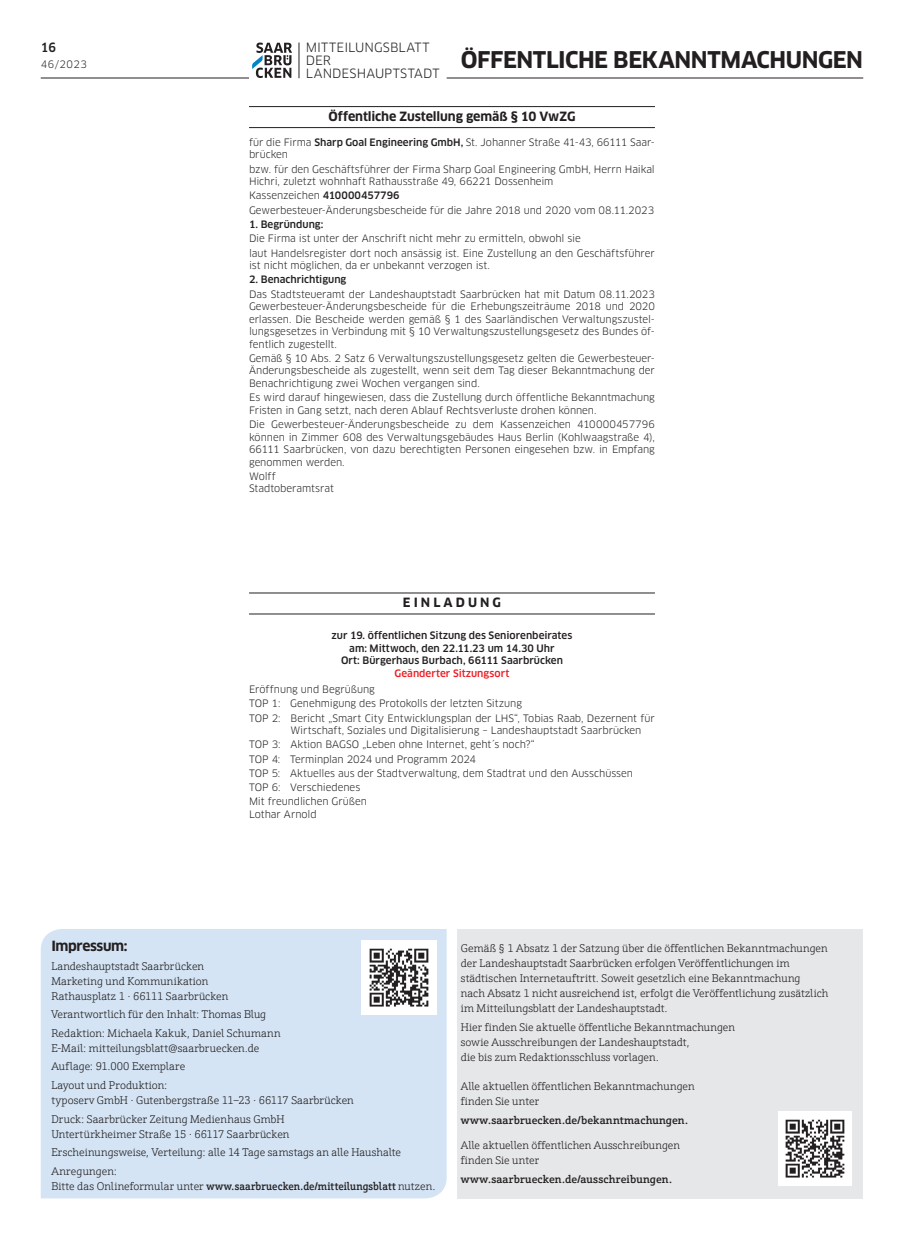
<style>
.page{position:relative;width:904px;height:1241px;background:#fff}
.page>*{position:absolute;margin:0;border:0;box-sizing:border-box;transform-origin:0 0}
.t1{font:700 22.5px "Clan OT";letter-spacing:-.02em;color:#231f20}
.t2{font:700 13.75px "Clan OT";letter-spacing:-.03em;color:#231f20}
.t3{font:700 12.5px "Clan OT";letter-spacing:-.01em;color:#231f20}
.t4{font:12.5px/12.8px "Clan OT";letter-spacing:.005em;color:#231f20}
.t5{font:500 12.5px "Clan OT";color:#231f20;scale:.95 1}
.t6{font:300 11.25px/15px "Schnebel Slab Pro";color:#231f20}
.t7{font:500 11.25px "Schnebel Slab Pro";letter-spacing:.005em;color:#231f20}
.t8{font:500 11.25px "Schnebel Slab Pro";letter-spacing:.005em;color:#231f20;scale:.93 1}
.t9{font:10px/12.5px "Clan OT";letter-spacing:-.005em;color:#231f20}
.t10{font:500 10px/12.5px "Clan OT";color:#231f20;text-align:center}
.t11{font:500 10px "Clan OT";color:#ee1d23}
.s1{font-weight:500}
.s2{font-weight:300}
</style>
<div class="page">
<hr style="left:446px;top:78px;width:417px;height:1px;background:#231f20">
<hr style="left:41px;top:78px;width:208px;height:1px;background:#231f20">
<svg style="left:252px;top:43px;width:40px;height:35px"></svg>
<hr style="left:299px;top:43px;width:1px;height:35px;background:#231f20">
<div style="left:41px;top:929px;width:405px;height:269px;background:#d4e4f4"></div>
<img style="left:361px;top:940px;width:75px;height:74px">
<div style="left:457px;top:928px;width:406px;height:270px;background:#e6e7e9"></div>
<img style="left:778px;top:1111px;width:73px;height:74px">
<hr style="left:249px;top:592px;width:406px;height:1px;background:#231f20">
<hr style="left:249px;top:613px;width:406px;height:1px;background:#231f20">
<hr style="left:249px;top:106px;width:406px;height:1px;background:#231f20">
<hr style="left:249px;top:127px;width:406px;height:1px;background:#231f20">
<p class="t5" style="left:41px;top:40px;width:18px">16</p>
<p class="t4" style="left:306px;top:41px;width:125px">Mitteilu ngsblatt der</p>
<h1 class="t1" style="left:306px;top:47px;width:559px"><sub>Landeshau</sub> <sub>ptstadt</sub> Öffentliche Bekanntmachungen</h1>
<p class="t9" style="left:41px;top:58px;width:48px">46/2023</p>
<p class="t3" style="left:328px;top:109px;width:247px">Öffentliche Zustellung gemäß § 10 VwZG</p>
<p class="t9" style="left:249px;top:136px;width:407px">für die Firma <span class="s1">Sharp Goal Engineering GmbH,</span> St. Johanner Straße 41-43, 66111 Saar&shy;brücken</p>
<p class="t9" style="left:249px;top:163px;width:407px">bzw. für den Geschäftsführer der Firma Sharp Goal Engineering GmbH , Herrn Haikal<br>H ichri, zuletzt wohnhaft Rathausstraße 49, 66221 Dossenheim</p>
<p class="t9" style="left:249px;top:189px;width:406px;line-height:14.2px">Kassenzeichen <span class="s1">410000457796<br></span>Gewerbesteuer-Änderungsbescheide für die Jahre 2018 und 2020 vom 08.11.2023</p>
<p class="t10" style="left:249px;top:218px;width:76px">1. Begründung:</p>
<p class="t9" style="left:249px;top:231px;width:407px;line-height:14.2px">Die Firma ist unter der Anschrift nicht mehr zu ermitteln, obwohl sie<br>laut Handelsregister dort noch ansässig ist. Eine Zustellung an den Geschäftsführer</p>
<p class="t9" style="left:249px;top:259px;width:242px">ist nicht möglichen, da er unbekannt verzogen ist.</p>
<p class="t10" style="left:249px;top:273px;width:99px">2. Benachrichtigung</p>
<p class="t9" style="left:249px;top:288px;width:407px;text-align:justify">Das Stadtsteueramt der Landeshauptstadt Saarbrücken hat mit Datum 08.11.2023<br>Gewerbesteuer-Änderungsbescheide für die Erhebungszeiträume 2018 und 2020 erlassen. Die Bescheide werden gemäß § 1 des Saarländischen Verwaltungszustel&shy;lungsgesetzes in Verbindung mit § 10 Verwaltungszustellungsgesetz des Bundes öf&shy;fentlich zugestellt.</p>
<p class="t9" style="left:249px;top:352px;width:407px;text-align:justify">Gemäß § 10 Abs. 2 Satz 6 Verwaltungszustellungsgesetz gelten die Gewerbesteuer-Änderungsbescheide als zugestellt, wenn seit dem Tag dieser Bekanntmachung der Benachrichtigung zwei Wochen vergangen sind.</p>
<p class="t9" style="left:249px;top:391px;width:407px">Es wird darauf hingewiesen, dass die Zustellung durch öffentliche Bekanntmachung<br>Fristen in Gang setzt, nach deren Ablauf Rechtsverluste drohen können.</p>
<p class="t9" style="left:249px;top:418px;width:407px;text-align:justify">Die Gewerbesteuer-Änderungsbescheide zu dem Kassenzeichen 410000457796 können in Zimmer 608 des Verwaltungsgebäudes Haus Berlin (Kohlwaagstraße 4), 66111 Saarbrücken, von dazu berechtigten Personen eingesehen bzw. in Empfang genommen werden.</p>
<p class="t9" style="left:249px;top:470px;width:86px">Wolff<br>Stadtoberamtsrat</p>
<p class="t3" style="left:403px;top:595px;width:98px">E I NLADUNG</p>
<p class="t10" style="left:331px;top:629px;width:242px">zur 19. öffentlichen Sitzung des Seniorenbeirates am: Mittwoch, den 22.11.23 um 14.30 Uhr<br>Ort: Bürgerhaus Burbach, 66111 Saarbrücken</p>
<p class="t11" style="left:394px;top:667px;width:116px">Geänderter Sitzungsort</p>
<p class="t9" style="left:249px;top:682px;width:407px;line-height:14.2px">Eröffnung und Begrüßung<br>TOP 1: Genehmigung des Protokolls der letzten Sitzung<br>TOP 2: Bericht „Smart City Entwicklungsplan der LHS“, Tobias Raab, Dezernent für</p>
<p class="t9" style="left:249px;top:723px;width:394px;line-height:14.2px;text-indent:41px">Wirtschaft, Soziales und Digitalisierung – Landeshauptstadt Saarbrücken<br>TOP 3: Aktion BAG</p>
<p class="t9" style="left:249px;top:737px;width:385px;line-height:14.2px;text-indent:97px">SO „Leben ohne I nternet, geht´s noch?“<br>TOP 4: Terminplan 2024 und Programm 2024<br>TOP 5: Aktuelles aus der Stadtverwaltung, dem Stadtrat und den Ausschüssen TOP 6: Verschiedenes<br>Mit freundlichen Grüßen</p>
<p class="t9" style="left:249px;top:807px;width:69px">Lothar Arnold</p>
<h2 class="t2" style="left:51px;top:938px;width:78px">Impressum:</h2>
<p class="t6" style="left:51px;top:958px;width:179px">Landeshauptstadt Saarbrücken<br>Marketing und Kommunikation<br>Rathausplatz 1 · 66111 Saarbrücken</p>
<p class="t6" style="left:51px;top:1005px;width:231px;line-height:18.5px">Verantwortlich für den Inhalt: Thomas Blug<br>Redaktion: Michaela Kakuk, Daniel Schumann</p>
<p class="t6" style="left:51px;top:1038px;width:209px;line-height:18.5px">E-Mail: mitteilungsblatt@saarbruecken.de<br>Auflage: 91.000 Exemplare<br>Layout und Produktion:</p>
<p class="t6" style="left:51px;top:1090px;width:304px;line-height:18.5px">typoserv GmbH · Gutenbergstraße 11–23 · 66117 Saarbrücken<br>Druck: Saarbrücker Zeitung Medienhaus GmbH</p>
<p class="t6" style="left:51px;top:1124px;width:351px;line-height:18.5px">Untertürkheimer Straße 15 · 66117 Saarbrücken<br>Erscheinungsweise, Verteilung: alle 14 Tage samstags an alle Haushalte<br>Anregungen:</p>
<p class="t8" style="left:51px;top:1178px;width:414px"><span class="s2">Bitte das Onlineformular unter</span> www.saarbruecken.de/mitteilungsblatt <span class="s2">nutzen.</span></p>
<p class="t6" style="left:461px;top:941px;width:369px">Gemäß § 1 Absatz 1 der Satzung über die öffentlichen Bekanntmachungen der Landeshauptstadt Saarbrücken erfolgen Veröffentlichungen im städtischen Internetauftritt. Soweit gesetzlich eine Bekanntmachung<br>nach Absatz 1 nicht ausreichend ist, erfolgt die Veröffentlichung zusätzlich im Mitteilungsblatt der Landeshauptstadt.</p>
<p class="t6" style="left:461px;top:1019px;width:276px">Hier finden Sie aktuelle öffentliche Bekanntmachungen sowie Ausschreibungen der Landeshauptstadt,<br>die bis zum Redaktionsschluss vorlagen.</p>
<p class="t6" style="left:461px;top:1078px;width:235px">Alle aktuellen öffentlichen Bekanntmachungen finden Sie unter</p>
<p class="t7" style="left:461px;top:1113px;width:229px">www.saarbruecken.de/bekanntmachungen.</p>
<p class="t6" style="left:461px;top:1138px;width:221px">Alle aktuellen öffentlichen Ausschreibungen finden Sie unter</p>
<p class="t7" style="left:461px;top:1172px;width:213px">www.saarbruecken.de/ausschreibungen.</p>
</div>
